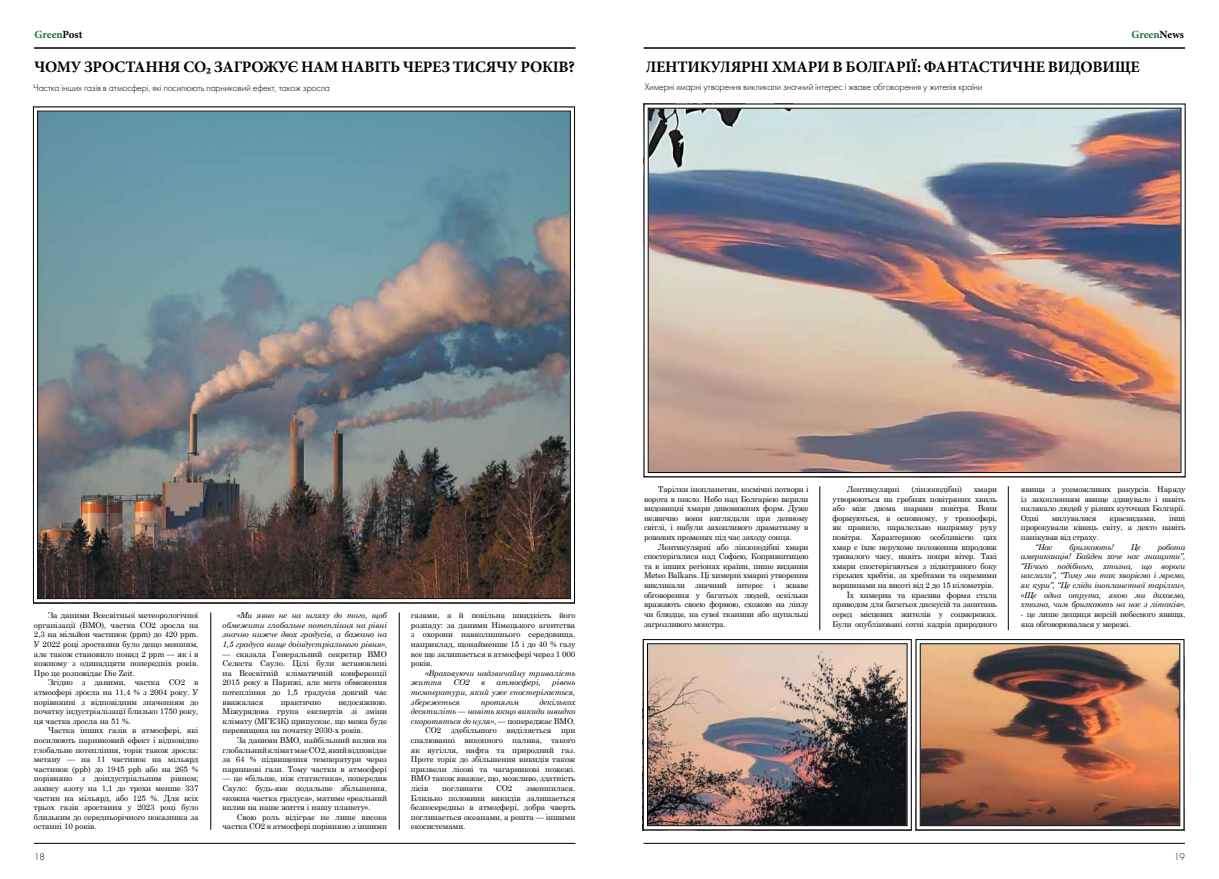
<style>
.page{position:relative;width:1219px;height:879px;background:#fff}
.page>*{position:absolute;margin:0;border:0;box-sizing:border-box;transform-origin:0 0}
.t1{font:700 16px "Minion Pro";letter-spacing:-.015em;color:#000}
.t2{font:700 11px "Minion Pro";letter-spacing:-.005em;color:#1a713a}
.t3{font:10px "Futura Light C";letter-spacing:-.025em;color:#000}
.t4{font:8px/9.6px "Century Schoolbook";letter-spacing:-.025em;color:#000;text-align:justify}
.t5{font:italic 8px/9.6px "Century Schoolbook";letter-spacing:-.01em;color:#000;text-align:justify}
.s1{color:#000}
.s2{font-style:normal}
</style>
<div class="page">
<hr style="left:644px;top:47px;width:541px;height:2px;background:#000">
<hr style="left:643px;top:843px;width:542px;height:1px;background:#000">
<hr style="left:34px;top:47px;width:541px;height:2px;background:#000">
<hr style="left:34px;top:843px;width:541px;height:1px;background:#000">
<img style="left:643px;top:103px;width:543px;height:374px">
<hr style="left:1008px;top:486px;width:1px;height:144px;background:#000">
<hr style="left:820px;top:486px;width:1px;height:144px;background:#000">
<img style="left:33px;top:106px;width:542px;height:497px">
<hr style="left:399px;top:612px;width:1px;height:218px;background:#000">
<hr style="left:211px;top:612px;width:1px;height:218px;background:#000">
<img style="left:642px;top:639px;width:270px;height:191px">
<div style="left:647px;top:643px;width:260px;height:183px;border:1px solid #000"></div>
<img style="left:915px;top:639px;width:270px;height:191px">
<div style="left:920px;top:643px;width:260px;height:183px;border:1px solid #000"></div>
<h2 class="t2" style="left:34px;top:27px;width:50px">Green<span class="s1">Post</span></h2>
<h2 class="t2" style="left:1131px;top:27px;width:54px">Green<span class="s1">News</span></h2>
<h1 class="t1" style="left:34px;top:55px;width:542px">ЧОМУ ЗРОСТАННЯ CO₂ ЗАГРОЖУЄ НАМ НАВІТЬ ЧЕРЕЗ ТИСЯЧУ РОКІВ?</h1>
<p class="t3" style="left:33px;top:82px;width:298px">Частка інших газів в атмосфері, які посилюють парниковий ефект, також зросла</p>
<h1 class="t1" style="left:646px;top:55px;width:496px">ЛЕНТИКУЛЯРНІ ХМАРИ В БОЛГАРІЇ: ФАНТАСТИЧНЕ ВИДОВИЩЕ</h1>
<p class="t3" style="left:645px;top:81px;width:339px">Химерні хмарні утворення викликали значний інтерес і жваве обговорення у жителів країни</p>
<p class="t4" style="left:34px;top:610px;width:166px;text-indent:14px">За даними Всесвітньої метеорологічної організації (ВМО), частка CO2 зросла на 2,3 на мільйон частинок (ppm) до 420 ppm.<br>У 2022 році зростання було дещо меншим, але також становило понад 2 ppm — як і в кожному з одинадцяти попередніх років.<br>Про це розповідає Die Zeit.</p>
<p class="t4" style="left:34px;top:677px;width:166px;text-indent:14px">Згідно з даними, частка CO2 в атмосфері зросла на 11,4 % з 2004 року. У порівнянні з відповідним значенням до початку індустріалізації близько 1750 року, ця частка зросла на 51 %.</p>
<p class="t4" style="left:34px;top:725px;width:166px;text-indent:14px">Частка інших газів в атмосфері, які посилюють парниковий ефект і відповідно глобальне потепління, торік також зросла: метану — на 11 частинок на мільярд частинок (ppb) до 1945 ppb або на 265 % порівняно з доіндустріальним рівнем; закису азоту на 1,1 до трохи менше 337 частин на мільярд, або 125 %. Для всіх трьох газів зростання у 2023 році було близьким до середньорічного показника за останні 10 років.</p>
<p class="t5" style="left:223px;top:610px;width:166px;text-indent:14px">«Ми явно не на шляху до того, щоб обмежити глобальне потепління на рівні значно нижче двох градусів, а бажано на 1,5 градуса вище доіндустріального рівня»<span class="s2">,</span></p>
<p class="t4" style="left:223px;top:648px;width:166px">— сказала Генеральний секретар ВМО Селеста Сауло. Цілі були встановлені на Всесвітній кліматичній конференції 2015 року в Парижі, але мета обмеження потепління до 1,5 градусів довгий час вважалася</p>
<p class="t4" style="left:281px;top:696px;width:42px">практично</p>
<p class="t4" style="left:223px;top:696px;width:166px;text-indent:116px">недосяжною.<br>Міжурядова група експертів зі зміни клімату (МГЕЗК) припускає, що межа буде перевищена на початку 2030-х років.</p>
<p class="t4" style="left:223px;top:734px;width:166px;text-indent:14px">За даними ВМО, найбільший вплив на глобальний клімат має CO2, який відповідає за 64 % підвищення температури через парникові гази. Тому частки в атмосфері</p>
<p class="t4" style="left:223px;top:773px;width:166px">— це «більше, ніж статистика», попередив Сауло: будь-яке подальше збільшення, «кожна частка градуса», матиме «реальний вплив на наше життя і нашу планету».</p>
<p class="t4" style="left:223px;top:811px;width:166px;text-align:right">Свою роль відіграє не лише висока частка CO2 в атмосфері порівняно з іншими</p>
<p class="t4" style="left:411px;top:610px;width:166px">газами, а й повільна швидкість його розпаду: за даними Німецького агентства з охорони навколишнього середовища, наприклад, щонайменше 15 і до 40 % газу все ще залишається в атмосфері через 1 000 років.</p>
<p class="t5" style="left:411px;top:667px;width:166px;text-indent:14px">«Враховуючи надзвичайну тривалість життя</p>
<p class="t5" style="left:453px;top:677px;width:18px">CO2</p>
<p class="t5" style="left:481px;top:677px;width:6px">в</p>
<p class="t5" style="left:497px;top:677px;width:46px">атмосфері,</p>
<p class="t5" style="left:411px;top:677px;width:166px;text-indent:141px">рівень температури, який уже спостерігається, збережеться</p>
<p class="t5" style="left:481px;top:696px;width:40px">протягом</p>
<p class="t5" style="left:540px;top:696px;width:37px">декількох</p>
<p class="t5" style="left:411px;top:706px;width:166px">десятиліть — навіть якщо викиди швидко</p>
<p class="t5" style="left:411px;top:715px;width:166px">скоротяться до нуля»<span class="s2">, — попереджає ВМО.</span></p>
<p class="t4" style="left:425px;top:725px;width:152px">CO2 здебільшого виділяється при</p>
<p class="t4" style="left:411px;top:734px;width:166px">спалюванні викопного палива, такого</p>
<p class="t4" style="left:411px;top:744px;width:166px">як вугілля, нафта та природний газ.</p>
<p class="t4" style="left:411px;top:754px;width:166px">Проте торік до збільшення викидів також</p>
<p class="t4" style="left:411px;top:763px;width:166px">призвели лісові та чагарникові пожежі.</p>
<p class="t4" style="left:411px;top:773px;width:166px">ВМО також вважає, що, можливо, здатність</p>
<p class="t4" style="left:411px;top:782px;width:19px">лісів</p>
<p class="t4" style="left:442px;top:782px;width:42px">поглинати</p>
<p class="t4" style="left:496px;top:782px;width:18px">CO2</p>
<p class="t4" style="left:411px;top:782px;width:166px;text-indent:115px">зменшилася.<br>Близько половини викидів залишається безпосередньо в атмосфері, добра чверть поглинається океанами, а решта — іншими екосистемами.</p>
<p class="t4" style="left:644px;top:484px;width:166px;text-indent:14px">Тарілки інопланетян, космічні потвори і ворота в пекло. Небо над Болгарією вкрили видовищні хмари дивовижних форм. Дуже незвично вони виглядали при денному світлі, і набули захопливого драматизму в рожевих променях під час заходу сонця.</p>
<p class="t4" style="left:644px;top:541px;width:166px;text-indent:14px">Лентикулярні або лінзоподібні хмари спостерігалися над Софією, Копривштицею та в інших регіонах країни, пише видання Meteo Balkans. Ці химерні хмарні утворення викликали</p>
<p class="t4" style="left:695px;top:580px;width:33px">значний</p>
<p class="t4" style="left:737px;top:580px;width:28px">інтерес</p>
<p class="t4" style="left:773px;top:580px;width:4px">і</p>
<p class="t4" style="left:644px;top:580px;width:166px;text-indent:142px">жваве обговорення у багатьох людей, оскільки вражають своєю формою, схожою на лінзу чи блюдце, на сувої тканини або щупальці загрозливого монстра.</p>
<p class="t4" style="left:847px;top:484px;width:54px">Лентикулярні</p>
<p class="t4" style="left:911px;top:484px;width:52px">(лінзоподібні)</p>
<p class="t4" style="left:974px;top:484px;width:25px">хмари</p>
<p class="t4" style="left:833px;top:493px;width:166px">утворюються на гребнях повітряних хвиль</p>
<p class="t4" style="left:833px;top:503px;width:166px">або між двома шарами повітря. Вони</p>
<p class="t4" style="left:833px;top:512px;width:166px">формуються, в основному, у тропосфері,</p>
<p class="t4" style="left:833px;top:522px;width:166px">як правило, паралельно напрямку руху</p>
<p class="t4" style="left:833px;top:532px;width:166px">повітря. Характерною особливістю цих</p>
<p class="t4" style="left:833px;top:541px;width:166px">хмар є їхнє нерухоме положення впродовж</p>
<p class="t4" style="left:833px;top:551px;width:166px">тривалого часу, навіть попри вітер. Такі</p>
<p class="t4" style="left:833px;top:560px;width:166px">хмари спостерігаються з підвітряного боку</p>
<p class="t4" style="left:833px;top:570px;width:166px">гірських хребтів, за хребтами та окремими</p>
<p class="t4" style="left:833px;top:580px;width:163px">вершинами на висоті від 2 до 15 кілометрів.</p>
<p class="t4" style="left:847px;top:589px;width:152px">Їх химерна та красива форма стала</p>
<p class="t4" style="left:833px;top:599px;width:166px">приводом для багатьох дискусій та запитань</p>
<p class="t4" style="left:833px;top:608px;width:166px">серед місцевих жителів у соцмережах.</p>
<p class="t4" style="left:833px;top:618px;width:166px">Були опубліковані сотні кадрів природного</p>
<p class="t4" style="left:1021px;top:484px;width:166px">явища з усеможливих ракурсів. Наряду із захопленням явище здивувало і навіть налякало людей у різних куточках Болгарії.<br>Одні</p>
<p class="t4" style="left:1021px;top:512px;width:166px;text-indent:148px">інші пророкували кінець світу, а дехто навіть панікував від страху.</p>
<p class="t5" style="left:1035px;top:541px;width:19px">“Нас</p>
<p class="t5" style="left:1069px;top:541px;width:46px">бризкають!</p>
<p class="t5" style="left:1131px;top:541px;width:12px">Це</p>
<p class="t4" style="left:1052px;top:512px;width:46px">милувалися</p>
<p class="t4" style="left:1110px;top:512px;width:48px">краєвидами,</p>
<p class="t5" style="left:1021px;top:541px;width:166px;text-indent:137px">робота американців! Байден хоче нас знищити”, “Нічого подібного, хтозна, що вороги наслали”, “Тому ми так хворіємо і мремо, як кури”, “Це сліди інопланетної тарілки», «Ще одна отрута, якою ми дихаємо, хтозна, чим бризкають на нас з літаків»<span class="s2">,</span></p>
<p class="t4" style="left:1021px;top:608px;width:166px">- це лише дещиця версій небесного явища, яка обговорювалася у мережі.</p>
<p class="t3" style="left:34px;top:851px;width:12px">18</p>
<p class="t3" style="left:1174px;top:851px;width:12px">19</p>
</div>
